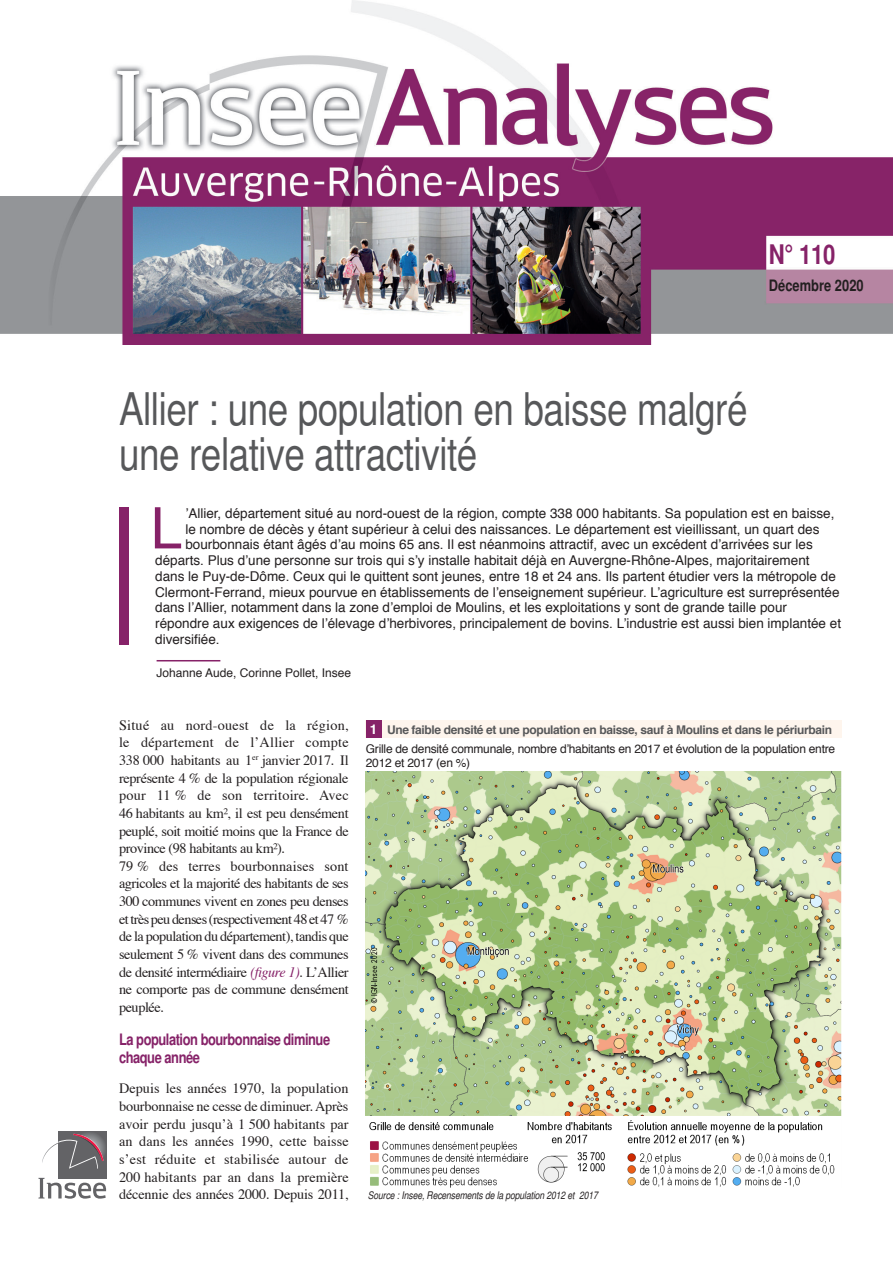
<style>
.page{position:relative;width:893px;height:1263px;background:#fff}
.page>*{position:absolute;margin:0;border:0;box-sizing:border-box;transform-origin:0 0}
.Titre_publication{font:condensed 45px/45px "Helvetica";letter-spacing:-.01em;color:#57585a}
.N_publication{font:700 condensed 27px "Helvetica";color:#862268}
.Titre_paragraphe{font:700 condensed 15.75px/17.9px "Helvetica";letter-spacing:-.03em;color:#862268}
.Date_publication{font:700 condensed 15.75px "Helvetica";color:#231f20}
.Texte_principal{font:14.25px/17.5px "Times";letter-spacing:-.02em;color:#231f20;text-align:justify}
.Chapo{font:13.5px "Helvetica";color:#231f20}
.Figure_numéro{font:700 13.5px "Helvetica";color:#fff}
.Sous-titre_figure{font:12px/14.4px "Helvetica";letter-spacing:-.02em;color:#231f20}
.Titre_figure{font:700 12px "Helvetica";letter-spacing:-.03em;color:#57585a}
.Auteurs{font:12px "Helvetica";color:#231f20}
.Sources{font:italic condensed 10.5px "Helvetica";letter-spacing:-.01em;color:#231f20}
.s1{font-style:italic;color:#862268}
</style>
<div class="page">
<img style="left:0;top:0;width:893px;height:344px">
<div style="left:119px;top:508px;width:10px;height:137px;background:#862268"></div>
<hr style="left:157px;top:660px;width:63px;height:1px;background:#862268">
<div style="left:58px;top:1131px;width:48px;height:48px;background:#636366"></div>
<svg style="left:38px;top:1133px;width:68px;height:66px"></svg>
<div style="left:366px;top:720px;width:476px;height:18px;background:#fef5ed"></div>
<div style="left:366px;top:720px;width:16px;height:17px;background:#862268"></div>
<img style="left:366px;top:771px;width:476px;height:416px">
<svg style="left:155px;top:507px;width:26px;height:41px"></svg>
<p class="N_publication" style="left:769px;top:238px;width:68px">N° 110</p>
<p class="Date_publication" style="left:769px;top:276px;width:96px">Décembre 2020</p>
<p class="Titre_publication" style="left:119px;top:386px;width:630px">Allier : une population en baisse malgré une relative attractivité</p>
<p class="Chapo" style="left:185px;top:503px;width:651px">’Allier, département situé au nord-ouest de la région, compte 338 000 habitants. Sa population est en baisse,</p>
<p class="Chapo" style="left:185px;top:518px;width:636px">le nombre de décès y étant supérieur à celui des naissances. Le département est vieillissant, un quart des</p>
<p class="Chapo" style="left:185px;top:534px;width:629px">bourbonnais étant âgés d’au moins 65 ans. Il est néanmoins attractif, avec un excédent d’arrivées sur les</p>
<p class="Chapo" style="left:155px;top:550px;width:656px">départs. Plus d’une personne sur trois qui s’y installe habitait déjà en Auvergne-Rhône-Alpes, majoritairement</p>
<p class="Chapo" style="left:155px;top:566px;width:682px">dans le Puy-de-Dôme. Ceux qui le quittent sont jeunes, entre 18 et 24 ans. Ils partent étudier vers la métropole de</p>
<p class="Chapo" style="left:155px;top:581px;width:686px">Clermont-Ferrand, mieux pourvue en établissements de l’enseignement supérieur. L’agriculture est surreprésentée</p>
<p class="Chapo" style="left:155px;top:597px;width:633px">dans l’Allier, notamment dans la zone d’emploi de Moulins, et les exploitations y sont de grande taille pour</p>
<p class="Chapo" style="left:155px;top:613px;width:687px">répondre aux exigences de l’élevage d’herbivores, principalement de bovins. L’industrie est aussi bien implantée et</p>
<p class="Chapo" style="left:155px;top:629px;width:66px">diversifiée.</p>
<p class="Auteurs" style="left:156px;top:664px;width:196px">Johanne Aude, Corinne Pollet, Insee</p>
<p class="Texte_principal" style="left:119px;top:715px;width:231px">Situé au nord-ouest de la région, le département de l’Allier compte 338 000 habitants au 1<sup>er</sup> janvier 2017. Il représente 4 % de la population régionale pour 11 % de son territoire. Avec 46 habitants au km², il est peu densément peuplé, soit moitié moins que la France de province (98 habitants au km²).</p>
<p class="Texte_principal" style="left:119px;top:856px;width:231px">79 % des terres bourbonnaises sont agricoles et la majorité des habitants de ses 300 communes vivent en zones peu denses et très peu denses (respectivement 48 et 47 % de la population du département), tandis que seulement 5 % vivent dans des communes de densité intermédiaire <span class="s1">(figure 1)</span>. L’Allier ne comporte pas de commune densément peuplée.</p>
<p class="Titre_paragraphe" style="left:119px;top:1030px;width:213px">La population bourbonnaise diminue chaque année</p>
<p class="Texte_principal" style="left:119px;top:1079px;width:231px">Depuis les années 1970, la population bourbonnaise ne cesse de diminuer. Après avoir perdu jusqu’à 1 500 habitants par an dans les années 1990, cette baisse s’est réduite et stabilisée autour de 200 habitants par an dans la première décennie des années 2000. Depuis 2011,</p>
<p class="Figure_numéro" style="left:370px;top:718px;width:9px">1</p>
<p class="Titre_figure" style="left:387px;top:720px;width:446px">Une faible densité et une population en baisse, sauf à Moulins et dans le périurbain</p>
<p class="Sous-titre_figure" style="left:366px;top:742px;width:471px">Grille de densité communale, nombre d’habitants en 2017 et évolution de la population entre<br>2012 et 2017 (en %)</p>
<p class="Sources" style="left:368px;top:1189px;width:231px">Source : Insee, Recensements de la population 2012 et 2017</p>
</div>
